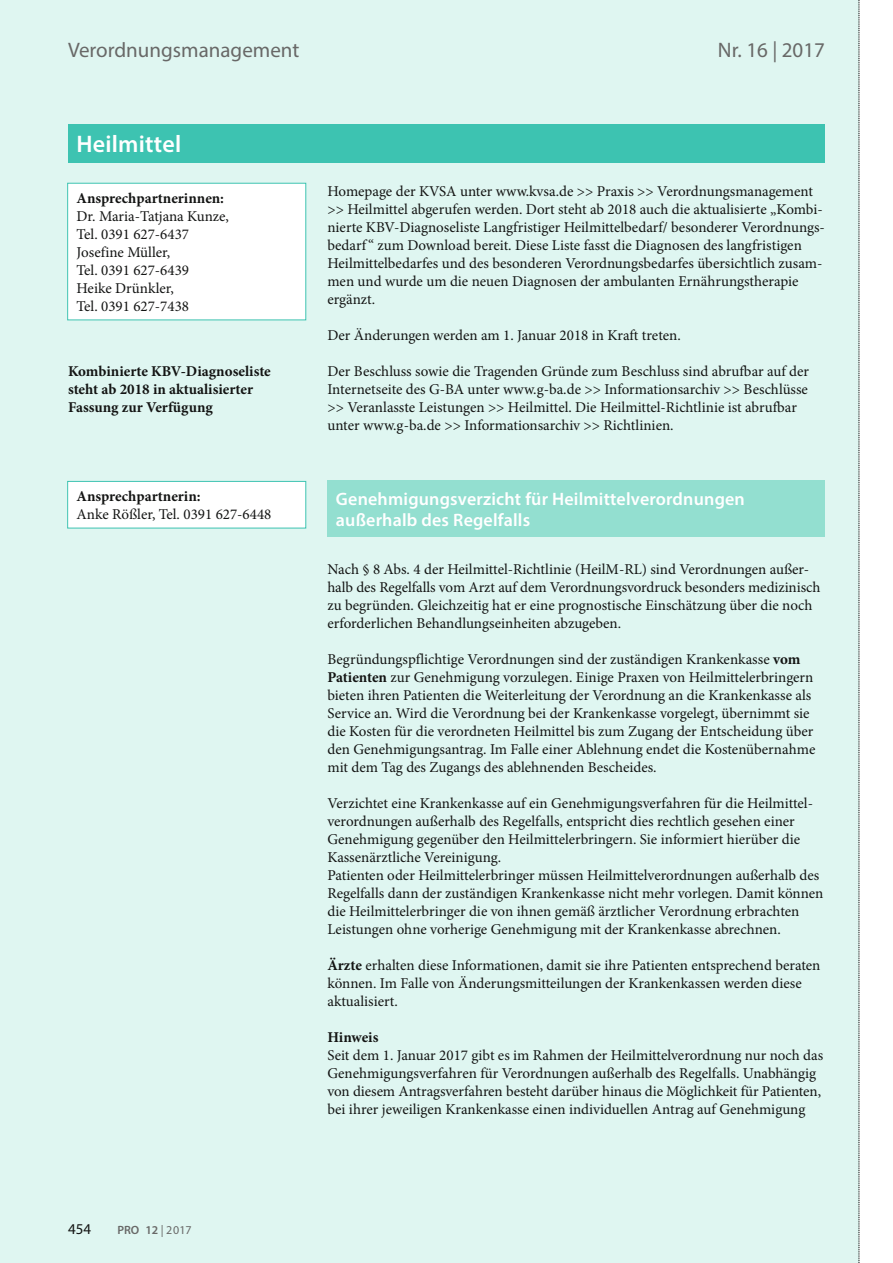
<style>
.page{position:relative;width:893px;height:1263px;background:#fff}
.page>*{position:absolute;margin:0;border:0;box-sizing:border-box;transform-origin:0 0}
.t1{font:600 24px "Myriad Pro";letter-spacing:.01em;color:#fff}
.t2{font:21px "Myriad Pro";color:#686867}
.t3{font:600 18px/21px "Myriad Pro";letter-spacing:.01em;color:#fff}
.t4{font:15px/18px "Minion Pro";color:#131413}
.t5{font:700 15px/18px "Minion Pro";color:#131413}
.t6{font:15px "Myriad Pro";color:#131413}
.t7{font:600 12px "Myriad Pro";color:#686867}
.s1{font-weight:400}
.s2{font-weight:700}
</style>
<div class="page">
<div style="left:0;top:0;width:859px;height:1263px;background:#dff6f1"></div>
<svg style="left:859px;top:0;width:1px;height:1263px"></svg>
<div style="left:68px;top:124px;width:757px;height:38px;background:#3dc3b1"></div>
<div style="left:327px;top:481px;width:498px;height:56px;background:#93dfd0"></div>
<div style="left:68px;top:183px;width:238px;height:137px;background:#fff"></div>
<div style="left:67px;top:183px;width:239px;height:137px;border:1px solid #3dc3b1"></div>
<div style="left:68px;top:481px;width:238px;height:47px;background:#fff"></div>
<div style="left:67px;top:481px;width:239px;height:47px;border:1px solid #3dc3b1"></div>
<h2 class="t2" style="left:68px;top:37px;width:233px">Verordnungsmanagement</h2>
<h2 class="t2" style="left:718px;top:37px;width:109px">Nr. 16 | 2017</h2>
<h1 class="t1" style="left:77px;top:129px;width:106px">Heilmittel</h1>
<p class="t5" style="left:77px;top:189px;width:149px">Ansprechpartnerinnen:</p>
<p class="t4" style="left:77px;top:207px;width:154px">Dr. Maria-Tatjana Kunze,<br>Tel. 0391 627-6437<br>Josefine Müller,<br>Tel. 0391 627-6439<br>Heike Drünkler,<br>Tel. 0391 627-7438</p>
<p class="t5" style="left:68px;top:362px;width:204px">Kombinierte KBV-Diagnoseliste steht ab 2018 in aktualisierter<br>Fassung zur Verfügung</p>
<p class="t5" style="left:77px;top:487px;width:126px">Ansprechpartnerin:</p>
<p class="t4" style="left:77px;top:505px;width:196px">Anke Rößler, Tel. 0391 627-6448</p>
<p class="t6" style="left:68px;top:1220px;width:25px">454</p>
<p class="t7" style="left:117px;top:1222px;width:76px">PRO 12 <span class="s1">| 2017</span></p>
<p class="t4" style="left:327px;top:182px;width:497px">Homepage der KVSA unter www.kvsa.de &gt;&gt; Praxis &gt;&gt; Verordnungsmanagement &gt;&gt; Heilmittel abgerufen werden. Dort steht ab 2018 auch die aktualisierte „Kombi&shy;nierte KBV-Diagnoseliste Langfristiger Heilmittelbedarf/ besonderer Verordnungs&shy;bedarf “ zum Download bereit. Diese Liste fasst die Diagnosen des langfristigen Heilmittelbedarfes und des besonderen Verordnungsbedarfes übersichtlich zusam&shy;men und wurde um die neuen Diagnosen der ambulanten Ernährungstherapie ergänzt.</p>
<p class="t4" style="left:327px;top:326px;width:355px">Der Änderungen werden am 1. Januar 2018 in Kraft treten.</p>
<p class="t4" style="left:327px;top:362px;width:483px">Der Beschluss sowie die Tragenden Gründe zum Beschluss sind abrufbar auf der Internetseite des G-BA unter www.g-ba.de &gt;&gt; Informationsarchiv &gt;&gt; Beschlüsse &gt;&gt; Veranlasste Leistungen &gt;&gt; Heilmittel. Die Heilmittel-Richtlinie ist abrufbar unter www.g-ba.de &gt;&gt; Informationsarchiv &gt;&gt; Richtlinien.</p>
<p class="t3" style="left:336px;top:488px;width:410px">Genehmigungsverzicht für Heilmittelverordnungen außerhalb des Regelfalls</p>
<p class="t4" style="left:327px;top:560px;width:494px">Nach § 8 Abs. 4 der Heilmittel-Richtlinie (HeilM-RL) sind Verordnungen außer&shy;halb des Regelfalls vom Arzt auf dem Verordnungsvordruck besonders medizinisch zu begründen. Gleichzeitig hat er eine prognostische Einschätzung über die noch erforderlichen Behandlungseinheiten abzugeben.</p>
<p class="t4" style="left:327px;top:650px;width:489px">Begründungspflichtige Verordnungen sind der zuständigen Krankenkasse <span class="s2">vom Patienten</span> zur Genehmigung vorzulegen. Einige Praxen von Heilmittelerbringern bieten ihren Patienten die Weiterleitung der Verordnung an die Krankenkasse als Service an. Wird die Verordnung bei der Krankenkasse vorgelegt, übernimmt sie die Kosten für die verordneten Heilmittel bis zum Zugang der Entscheidung über den Genehmigungsantrag. Im Falle einer Ablehnung endet die Kostenübernahme mit dem Tag des Zugangs des ablehnenden Bescheides.</p>
<p class="t4" style="left:327px;top:794px;width:498px">Verzichtet eine Krankenkasse auf ein Genehmigungsverfahren für die Heilmittel&shy;verordnungen außerhalb des Regelfalls, entspricht dies rechtlich gesehen einer Genehmigung gegenüber den Heilmittelerbringern. Sie informiert hierüber die Kassenärztliche Vereinigung.<br>Patienten oder Heilmittelerbringer müssen Heilmittelverordnungen außerhalb des Regelfalls dann der zuständigen Krankenkasse nicht mehr vorlegen. Damit können die Heilmittelerbringer die von ihnen gemäß ärztlicher Verordnung erbrachten Leistungen ohne vorherige Genehmigung mit der Krankenkasse abrechnen.</p>
<p class="t4" style="left:327px;top:956px;width:494px"><span class="s2">Ärzte</span> erhalten diese Informationen, damit sie ihre Patienten entsprechend beraten können. Im Falle von Änderungsmitteilungen der Krankenkassen werden diese aktualisiert.</p>
<p class="t5" style="left:327px;top:1028px;width:53px">Hinweis</p>
<p class="t4" style="left:327px;top:1046px;width:497px">Seit dem 1. Januar 2017 gibt es im Rahmen der Heilmittelverordnung nur noch das Genehmigungsverfahren für Verordnungen außerhalb des Regelfalls. Unabhängig von diesem Antragsverfahren besteht darüber hinaus die Möglichkeit für Patienten, bei ihrer jeweiligen Krankenkasse einen individuellen Antrag auf Genehmigung</p>
</div>
